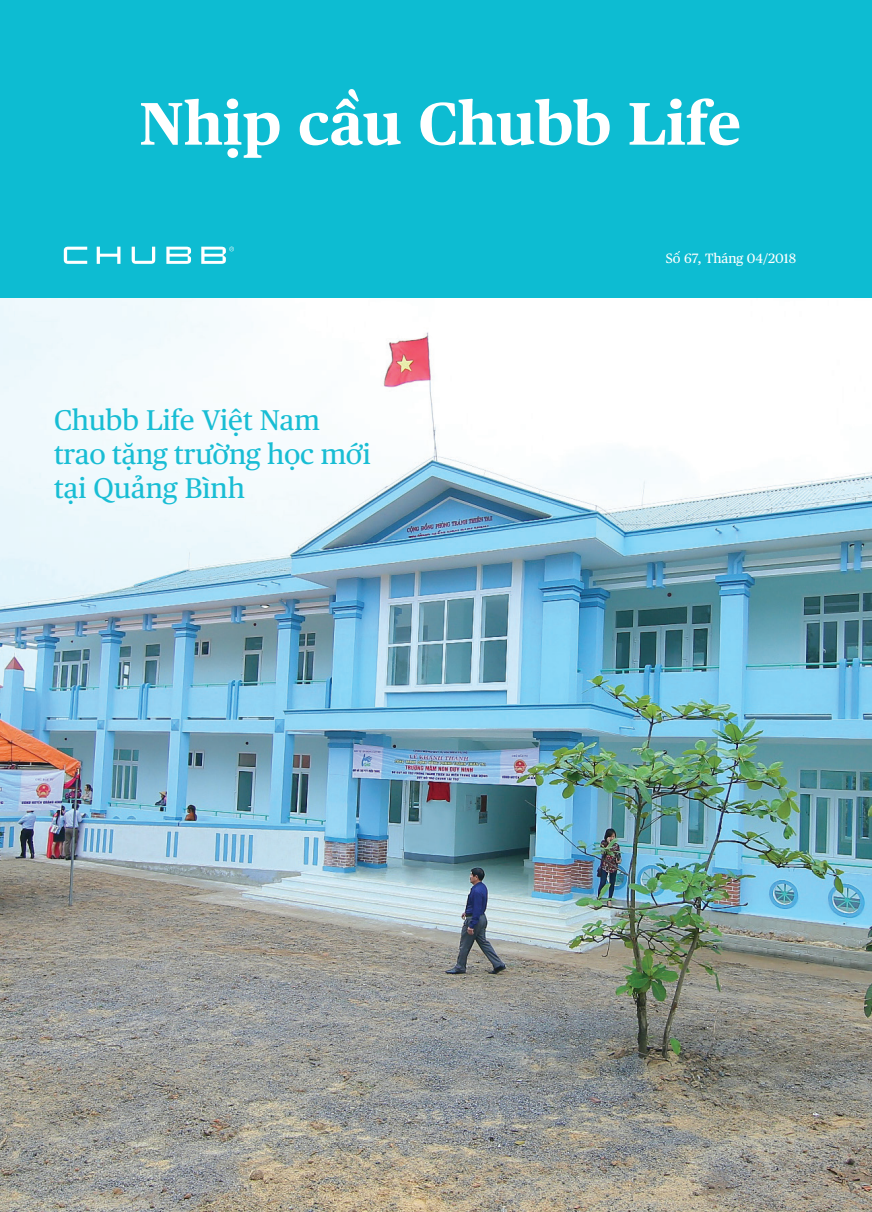
<style>
.page{position:relative;width:872px;height:1212px;background:#fff}
.page>*{position:absolute;margin:0;border:0;box-sizing:border-box;transform-origin:0 0}
.t1{font:700 60px "Chubb Publico Text VN";color:#fff}
.t2{font:28.5px/34.2px "Chubb Publico Text VN";color:#18bdd4}
.t3{font:13.5px "Chubb Publico Text VN";color:#fff}
</style>
<div class="page">
<img style="left:0;top:298px;width:872px;height:914px">
<div style="left:0;top:0;width:872px;height:298px;background:#0dbcd2"></div>
<svg style="left:64px;top:247px;width:170px;height:17px"></svg>
<h1 class="t1" style="left:139px;top:77px;width:603px">Nhịp cầu Chubb Life</h1>
<p class="t2" style="left:54px;top:401px;width:318px">Chubb Life Việt Nam trao tặng trường học mới tại Quảng Bình</p>
<p class="t3" style="left:666px;top:248px;width:132px">Số 67, Tháng 04/2018</p>
</div>
